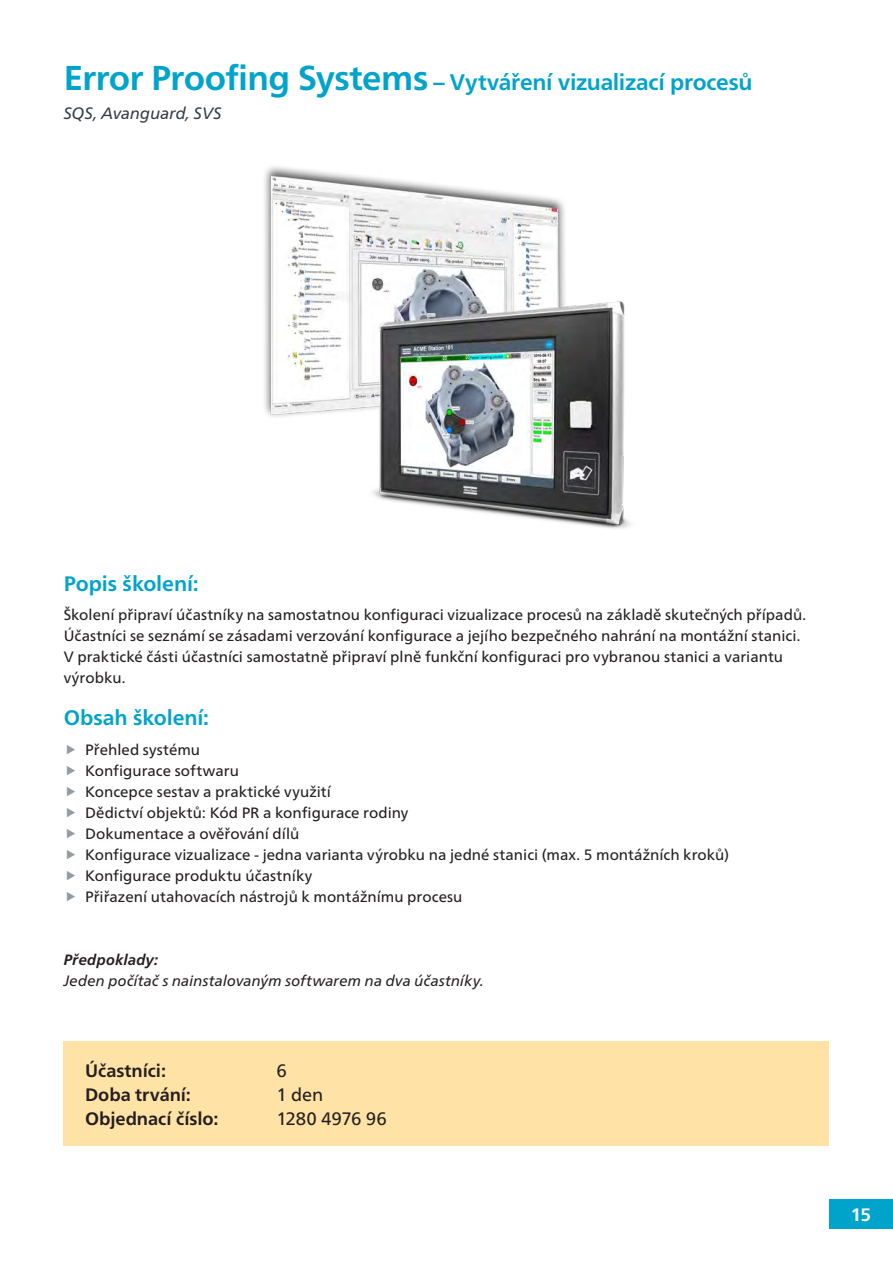
<style>
.page{position:relative;width:893px;height:1263px;background:#fff}
.page>*{position:absolute;margin:0;border:0;box-sizing:border-box;transform-origin:0 0}
.headline_37pt{font:700 22.5px "Frutiger Neue LT Pro";letter-spacing:-.01em;color:#00a4ca}
.bodytext{font:700 21px "Frutiger Neue LT Pro";letter-spacing:-.005em;color:#00a4ca}
.bodytext-2{font:700 18px "Frutiger Neue LT Pro";letter-spacing:-.005em;color:#231f20}
.bodytext-3{font:18px "Frutiger Neue LT Pro";letter-spacing:-.01em;color:#231f20}
.t1{font:700 18px "Frutiger Neue LT Pro";color:#fff}
.bodytext-4{font:italic 16.5px "Frutiger Neue LT Pro";color:#353b40}
.bodytext-5{font:15px/21px "Frutiger Neue LT Pro";color:#231f20}
.bodytext-6{font:italic 15px "Frutiger Neue LT Pro";letter-spacing:.005em;color:#231f20}
.bodytext-7{font:italic 700 15px "Frutiger Neue LT Pro";letter-spacing:.01em;color:#231f20}
.s1{font-size:34.5px}
</style>
<div class="page">
<div style="left:829px;top:1199px;width:64px;height:30px;background:#00a4ca"></div>
<div style="left:64px;top:1042px;width:765px;height:104px;background:#ffe2a5"></div>
<img style="left:264px;top:166px;width:367px;height:363px">
<p class="headline_37pt" style="left:64px;top:69px;width:690px"><span class="s1">Error Proofing Systems</span> – Vytváření vizualizací procesů</p>
<p class="bodytext-4" style="left:64px;top:103px;width:159px">SQS, Avanguard, SVS</p>
<p class="bodytext" style="left:64px;top:571px;width:136px">Popis školení:</p>
<p class="bodytext-5" style="left:64px;top:604px;width:744px">Školení připraví účastníky na samostatnou konfiguraci vizualizace procesů na základě skutečných případů.<br>Účastníci se seznámí se zásadami verzování konfigurace a jejího bezpečného nahrání na montážní stanici.<br>V praktické části účastníci samostatně připraví plně funkční konfiguraci pro vybranou stanici a variantu výrobku.</p>
<p class="bodytext" style="left:64px;top:705px;width:147px">Obsah školení:</p>
<p class="bodytext-5" style="left:85px;top:739px;width:117px">Přehled systému</p>
<p class="bodytext-5" style="left:85px;top:760px;width:155px">Konfigurace softwaru</p>
<p class="bodytext-5" style="left:85px;top:781px;width:247px">Koncepce sestav a praktické využití</p>
<p class="bodytext-5" style="left:85px;top:802px;width:325px">Dědictví objektů: Kód PR a konfigurace rodiny</p>
<p class="bodytext-5" style="left:85px;top:823px;width:216px">Dokumentace a ověřování dílů</p>
<p class="bodytext-5" style="left:85px;top:844px;width:646px">Konfigurace vizualizace - jedna varianta výrobku na jedné stanici (max. 5 montážních kroků)</p>
<p class="bodytext-5" style="left:85px;top:865px;width:229px">Konfigurace produktu účastníky</p>
<p class="bodytext-5" style="left:85px;top:886px;width:379px">Přiřazení utahovacích nástrojů k montážnímu procesu</p>
<p class="bodytext-7" style="left:64px;top:951px;width:96px">Předpoklady:</p>
<p class="bodytext-6" style="left:64px;top:971px;width:421px">Jeden počítač s nainstalovaným softwarem na dva účastníky.</p>
<p class="bodytext-2" style="left:85px;top:1060px;width:83px">Účastníci:</p>
<p class="bodytext-3" style="left:276px;top:1059px;width:12px">6</p>
<p class="bodytext-2" style="left:85px;top:1084px;width:107px">Doba trvání:</p>
<p class="bodytext-3" style="left:276px;top:1083px;width:48px">1 den</p>
<p class="bodytext-2" style="left:85px;top:1108px;width:135px">Objednací číslo:</p>
<p class="bodytext-3" style="left:276px;top:1107px;width:112px">1280 4976 96</p>
<p class="t1" style="left:851px;top:1204px;width:22px">15</p>
</div>
